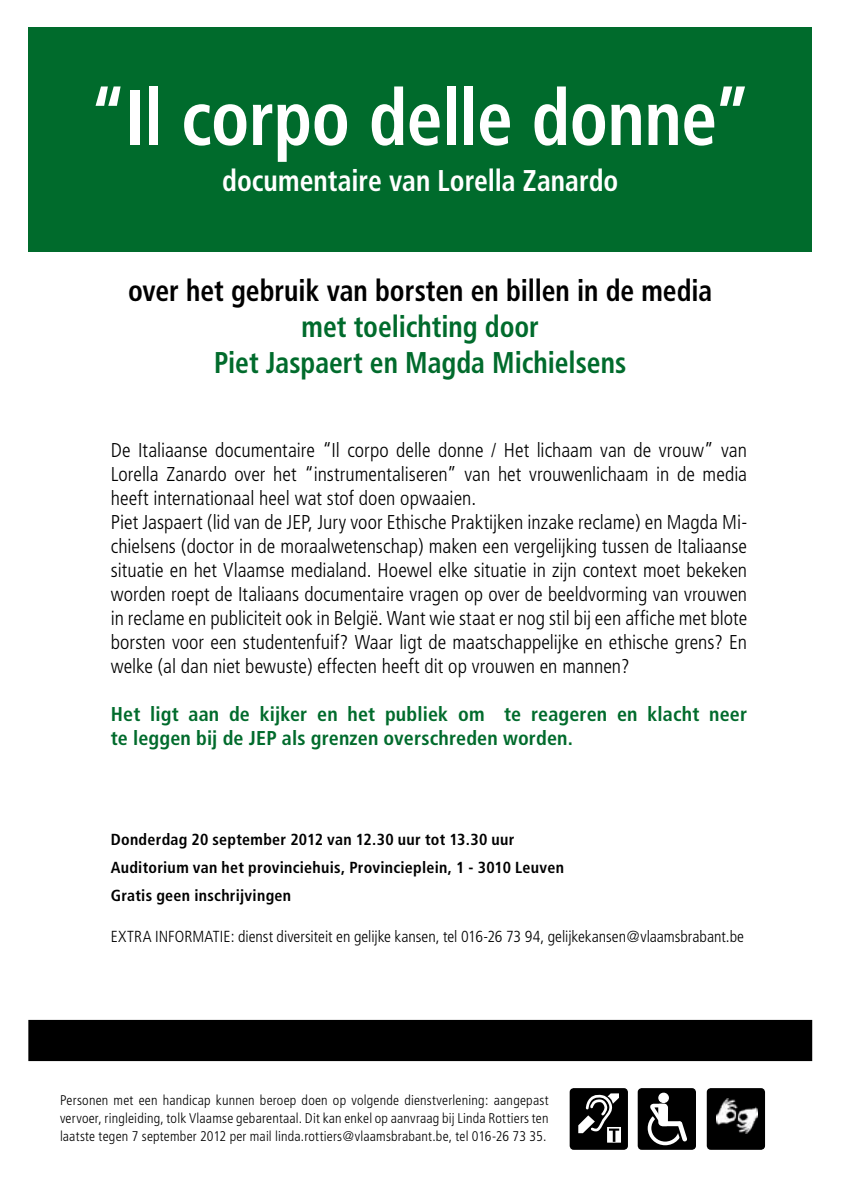
<style>
.page{position:relative;width:842px;height:1191px;background:#fff}
.page>*{position:absolute;margin:0;border:0;box-sizing:border-box;transform-origin:0 0}
.t1{font:700 condensed 78px "Frutiger";letter-spacing:-.01em;color:#fff;scale:.92 1}
.t2{font:700 condensed 30px/36px "Frutiger";color:#006b2c;text-align:center;scale:.92 1}
.t3{font:700 condensed 30px "Frutiger";color:#000;scale:.92 1}
.t4{font:700 condensed 30px "Frutiger";color:#fff;scale:.92 1}
.t5{font:300 condensed 20px/24px "Frutiger";color:#000}
.t6{font:700 condensed 20px/24px "Frutiger";letter-spacing:.01em;color:#006b2c}
.t7{font:700 condensed 16px/27.6px "Frutiger";letter-spacing:.015em;color:#000}
.t8{font:300 condensed 16px "Frutiger";color:#000}
.t9{font:300 condensed 14px/18px "Frutiger";letter-spacing:.015em;color:#000;text-align:justify}
</style>
<div class="page">
<div style="left:28px;top:27px;width:784px;height:225px;background:#006b2c"></div>
<div style="left:570px;top:1088px;width:58px;height:61px;border:3px solid #000;border-radius:3px"></div>
<div style="left:638px;top:1088px;width:58px;height:61px;border:3px solid #000;border-radius:3px"></div>
<svg style="left:28px;top:1019px;width:784px;height:126px"></svg>
<div style="left:708px;top:1089px;width:56px;height:59px;background:#000;border-radius:3px"></div>
<div style="left:707px;top:1088px;width:58px;height:61px;border:3px solid #000;border-radius:3px"></div>
<img style="left:716px;top:1098px;width:42px;height:35px">
<h1 class="t1" style="left:89px;top:72px;width:721px">“Il corpo delle donne”</h1>
<h2 class="t4" style="left:222px;top:163px;width:432px">documentaire van Lorella Zanardo</h2>
<h2 class="t3" style="left:128px;top:272px;width:636px">over het gebruik van borsten en billen in de media</h2>
<h2 class="t2" style="left:214px;top:308px;width:449px">met toelichting door<br>Piet Jaspaert en Magda Michielsens</h2>
<p class="t5" style="left:111px;top:439px;width:638px">De Italiaanse documentaire “Il corpo delle donne / Het lichaam van de vrouw” van Lorella Zanardo over het “instrumentaliseren” van het vrouwenlichaam in de media heeft internationaal heel wat stof doen opwaaien.<br>Piet Jaspaert (lid van de JEP, Jury voor Ethische Praktijken inzake reclame) en Magda Mi&shy;chielsens (doctor in de moraalwetenschap) maken een vergelijking tussen de Italiaanse situatie en het Vlaamse medialand. Hoewel elke situatie in zijn context moet bekeken worden roept de Italiaans documentaire vragen op over de beeldvorming van vrouwen in reclame en publiciteit ook in België. Want wie staat er nog stil bij een affiche met blote borsten voor een studentenfuif? Waar ligt de maatschappelijke en ethische grens? En welke (al dan niet bewuste) effecten heeft dit op vrouwen en mannen?</p>
<p class="t6" style="left:111px;top:702px;width:638px">Het ligt aan de kijker en het publiek om te reageren en klacht neer te leggen bij de JEP als grenzen overschreden worden.</p>
<p class="t7" style="left:111px;top:826px;width:455px">Donderdag 20 september 2012 van 12.30 uur tot 13.30 uur<br>Auditorium van het provinciehuis, Provincieplein, 1 - 3010 Leuven<br>Gratis geen inschrijvingen</p>
<p class="t8" style="left:111px;top:927px;width:635px">Extra i nformatie : dienst diversiteit en gelijke kansen, tel 016-26 73 94, gelijkekansen@vlaamsbrabant.be</p>
<p class="t9" style="left:60px;top:1091px;width:490px">Personen met een handicap kunnen beroep doen op volgende dienstverlening: aangepast vervoer, ringleiding, tolk Vlaamse gebarentaal. Dit kan enkel op aanvraag bij Linda Rottiers ten laatste tegen 7 september 2012 per mail linda.rottiers@vlaamsbrabant.be, tel 016-26 73 35.</p>
</div>
